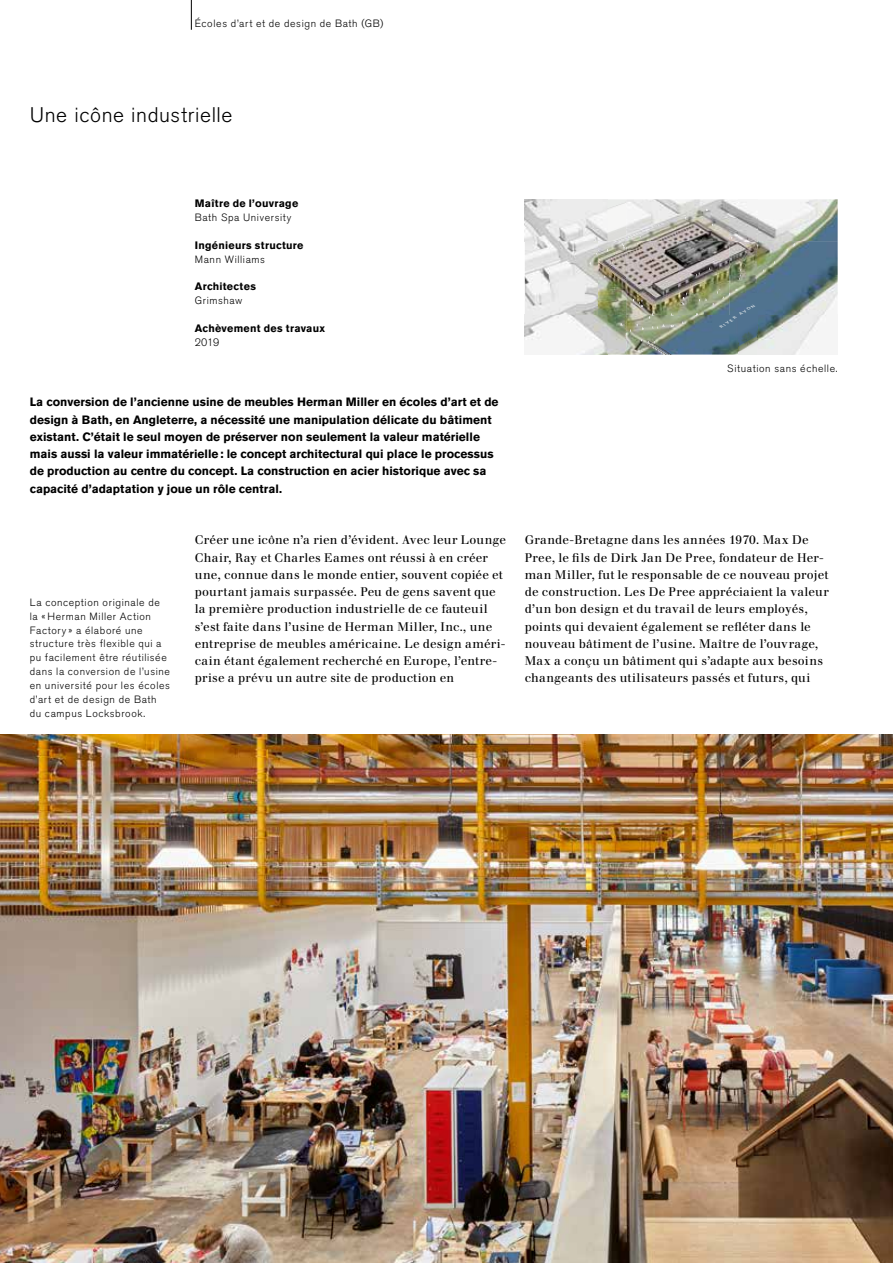
<style>
.page{position:relative;width:893px;height:1263px;background:#fff}
.page>*{position:absolute;margin:0;border:0;box-sizing:border-box;transform-origin:0 0}
.t1{font:300 21px "Akzidenz Grotesk BQ";letter-spacing:.03em;color:#000}
.t2{font:12.3px/17.2px "Walbaum";letter-spacing:.02em;color:#000}
.t3{font:700 12px/17.2px "Akzidenz Grotesk BQ";color:#000}
.t4{font:700 10.8px "Akzidenz Grotesk BQ";letter-spacing:.025em;color:#000}
.t5{font:300 10.8px "Akzidenz Grotesk BQ";color:#000}
.t6{font:300 10.5px/13.8px "Akzidenz Grotesk BQ";letter-spacing:.055em;color:#000}
.t7{font:italic 4.05px "Myriad Pro";color:#fff;scale:1.24 1}
</style>
<div class="page">
<hr style="left:191px;top:0;width:1px;height:30px;background:#000">
<img style="left:0;top:734px;width:893px;height:529px">
<img style="left:626px;top:241px;width:112px;height:114px">
<img style="left:525px;top:315px;width:101px;height:40px">
<img style="left:738px;top:315px;width:80px;height:40px">
<img style="left:525px;top:199px;width:232px;height:42px">
<img style="left:757px;top:199px;width:81px;height:125px">
<img style="left:525px;top:241px;width:147px;height:74px">
<img style="left:729px;top:241px;width:29px;height:74px">
<img style="left:673px;top:315px;width:23px;height:1px">
<img style="left:626px;top:335px;width:1px;height:20px">
<img style="left:757px;top:324px;width:1px;height:31px">
<img style="left:631px;top:324px;width:11px;height:7px">
<svg style="left:633px;top:299px;width:10px;height:8px"></svg>
<svg style="left:699px;top:298px;width:8px;height:4px"></svg>
<svg style="left:713px;top:289px;width:26px;height:16px"></svg>
<svg style="left:622px;top:243px;width:5px;height:6px"></svg>
<svg style="left:638px;top:339px;width:60px;height:16px"></svg>
<svg style="left:682px;top:293px;width:5px;height:12px"></svg>
<svg style="left:739px;top:269px;width:3px;height:11px"></svg>
<svg style="left:637px;top:313px;width:36px;height:17px"></svg>
<svg style="left:620px;top:323px;width:11px;height:12px"></svg>
<svg style="left:696px;top:268px;width:14px;height:8px"></svg>
<p class="t6" style="left:195px;top:17px;width:190px">Écoles d’art et de design de Bath (GB)</p>
<h1 class="t1" style="left:30px;top:103px;width:204px">Une icône industrielle</h1>
<p class="t4" style="left:195px;top:197px;width:105px">Maître de l’ouvrage</p>
<p class="t6" style="left:195px;top:211px;width:98px">Bath Spa University</p>
<p class="t4" style="left:195px;top:239px;width:110px">Ingénieurs structure</p>
<p class="t6" style="left:195px;top:252px;width:72px">Mann Williams</p>
<p class="t4" style="left:195px;top:280px;width:63px">Architectes</p>
<p class="t6" style="left:195px;top:294px;width:49px">Grimshaw</p>
<p class="t4" style="left:195px;top:322px;width:132px">Achèvement des travaux</p>
<p class="t5" style="left:195px;top:336px;width:26px">2019</p>
<p class="t3" style="left:30px;top:394px;width:470px">La conversion de l’ancienne usine de meubles Herman Miller en écoles d’art et de design à Bath, en Angleterre, a nécessité une manipulation délicate du bâtiment existant. C’était le seul moyen de préserver non seulement la valeur matérielle mais aussi la valeur immatérielle: le concept architectural qui place le processus de production au centre du concept. La construction en acier historique avec sa capacité d’adaptation y joue un rôle central.</p>
<p class="t6" style="left:30px;top:596px;width:142px">La conception originale de la « Herman Miller Action<br>Factory » a élaboré une structure très flexible qui a pu facilement être réutilisée dans la conversion de l’usine en université pour les écoles d’art et de design de Bath du campus Locksbrook.</p>
<p class="t2" style="left:195px;top:532px;width:313px">Créer une icône n’a rien d’évident. Avec leur Lounge Chair, Ray et Charles Eames ont réussi à en créer une, connue dans le monde entier, souvent copiée et pourtant jamais surpassée. Peu de gens savent que la première production industrielle de ce fauteuil s’est faite dans l’usine de Herman Miller, Inc., une entreprise de meubles américaine. Le design améri&shy;cain étant également recherché en Europe, l’entre&shy;prise a prévu un autre site de production en</p>
<p class="t7" style="left:719px;top:325px;width:35px;rotate:-33deg">RIVER AVON</p>
<p class="t6" style="left:727px;top:362px;width:112px">Situation sans échelle.</p>
<p class="t2" style="left:525px;top:532px;width:306px">Grande-Bretagne dans les années 1970. Max De Pree, le fils de Dirk Jan De Pree, fondateur de Her&shy;man Miller, fut le responsable de ce nouveau projet de construction. Les De Pree appréciaient la valeur d’un bon design et du travail de leurs employés, points qui devaient également se refléter dans le nouveau bâtiment de l’usine. Maître de l’ouvrage, Max a conçu un bâtiment qui s’adapte aux besoins changeants des utilisateurs passés et futurs, qui</p>
</div>
